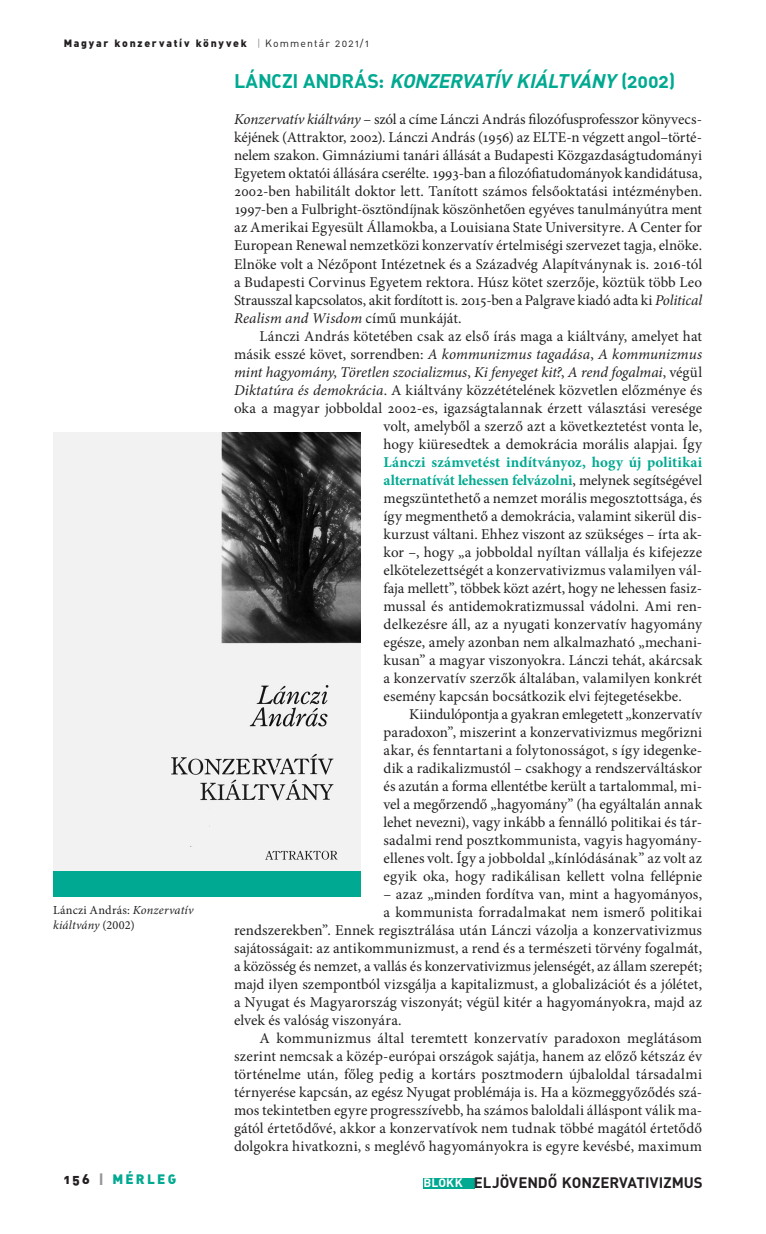
<style>
.page{position:relative;width:766px;height:1234px;background:#fff}
.page>*{position:absolute;margin:0;border:0;box-sizing:border-box;transform-origin:0 0}
.t1{font:italic 700 19.5px "DIN Alt PFL";color:#00a991}
.t2{font:15px/18px "Minion Pro";color:#231f20;text-align:justify}
.t3{font:700 15px "DIN Alt PFL";letter-spacing:.04em;color:#231f20}
.t4{font:13.5px "DIN Alt Blk PFL";letter-spacing:.2em;color:#00a991}
.t5{font:italic 12.3px/14.7px "Minion Pro";letter-spacing:.01em;color:#231f20}
.t6{font:10.5px "DIN Alt Blk PFL";letter-spacing:.175em;color:#231f20}
.s1{font-family:"DIN Alt PFL";color:#939598}
.s2{font-family:"DIN Alt PFL"}
.s3{font-style:normal}
.s4{color:#231f20}
.s5{color:#939598}
.s6{font-style:italic}
.s7{font-weight:700;color:#00a991}
.s8{font-size:12px;color:#fff}
</style>
<div class="page">
<div style="left:423px;top:1177px;width:52px;height:10px;background:#00a991"></div>
<img style="left:53px;top:433px;width:307px;height:438px">
<div style="left:53px;top:871px;width:307px;height:25px;background:#00a991"></div>
<p class="t6" style="left:64px;top:36px;width:305px">Magyar konzervatív könyvek <span class="s1">|</span> <span class="s2">Kommentár 2021/1</span></p>
<p class="t5" style="left:53px;top:902px;width:142px"><span class="s3">Lánczi András:</span> Konzervatív kiáltvány <span class="s3">(2002)</span></p>
<p class="t4" style="left:64px;top:1169px;width:114px"><span class="s4">156</span> <span class="s5">|</span> MÉRLEG</p>
<h1 class="t1" style="left:234px;top:69px;width:442px"><span class="s3">LÁNCZI ANDRÁS:</span> KONZERVATÍV KIÁLTVÁNY <span class="s3">(2002)</span></h1>
<p class="t2" style="left:234px;top:111px;width:469px"><span class="s6">Konzervatív kiáltvány</span> – szól a címe Lánczi András filozófusprofesszor könyvecs&shy;kéjének (Attraktor, 2002). Lánczi András (1956) az ELTE-n végzett angol–törté&shy;nelem szakon. Gimnáziumi tanári állását a Budapesti Közgazdaságtudományi Egyetem oktatói állására cserélte. 1993-ban a filozófiatudományok kandidátusa, 2002-ben habilitált doktor lett. Tanított számos felsőoktatási intézményben.<br>1997-ben a Fulbright-ösztöndíjnak köszönhetően egyéves tanulmányútra ment az Amerikai Egyesült Államokba, a Louisiana State Universityre. A Center for European Renewal nemzetközi konzervatív értelmiségi szervezet tagja, elnöke.<br>Elnöke volt a Nézőpont Intézetnek és a Századvég Alapítványnak is. 2016-tól a Budapesti Corvinus Egyetem rektora. Húsz kötet szerzője, köztük több Leo Strausszal kapcsolatos, akit fordított is. 2015-ben a Palgrave kiadó adta ki <span class="s6">Political Realism and Wisdom</span> című munkáját.</p>
<p class="t2" style="left:234px;top:327px;width:469px;text-align:right">Lánczi András kötetében csak az első írás maga a kiáltvány, amelyet hat másik esszé követ, sorrendben: <span class="s6">A kommunizmus tagadása</span>, <span class="s6">A kommunizmus mint hagyomány</span>, <span class="s6">Töretlen szocializmus</span>, <span class="s6">Ki fenyeget kit?</span>, <span class="s6">A rend fogalmai</span>, végül <span class="s6">Diktatúra és demokrácia</span>. A kiáltvány közzétételének közvetlen előzménye és oka a magyar jobboldal 2002-es, igazságtalannak érzett választási veresége volt, amelyből a szerző azt a következtetést vonta le,<br>hogy kiüresedtek a demokrácia morális alapjai. Így</p>
<p class="t2" style="left:383px;top:453px;width:320px"><span class="s7">Lánczi számvetést indítványoz, hogy új politikai alternatívát lehessen felvázolni</span>, melynek segítségével megszüntethető a nemzet morális megosztottsága, és így megmenthető a demokrácia, valamint sikerül dis&shy;kurzust váltani. Ehhez viszont az szükséges – írta ak&shy;kor –, hogy „a jobboldal nyíltan vállalja és kifejezze elkötelezettségét a konzervativizmus valamilyen vál&shy;faja mellett”, többek közt azért, hogy ne lehessen fasiz&shy;mussal és antidemokratizmussal vádolni. Ami ren&shy;delkezésre áll, az a nyugati konzervatív hagyomány egésze, amely azonban nem alkalmazható „mechani&shy;kusan” a magyar viszonyokra. Lánczi tehát, akárcsak a konzervatív szerzők általában, valamilyen konkrét esemény kapcsán bocsátkozik elvi fejtegetésekbe.</p>
<p class="t2" style="left:383px;top:705px;width:320px;text-indent:26px">Kiindulópontja a gyakran emlegetett „konzervatív paradoxon”, miszerint a konzervativizmus megőrizni akar, és fenntartani a folytonosságot, s így idegenke&shy;dik a radikalizmustól – csakhogy a rendszerváltáskor és azután a forma ellentétbe került a tartalommal, mi&shy;vel a megőrzendő „hagyomány” (ha egyáltalán annak lehet nevezni), vagy inkább a fennálló politikai és tár&shy;sadalmi rend posztkommunista, vagyis hagyomány&shy;ellenes volt. Így a jobboldal „kínlódásának” az volt az egyik oka, hogy radikálisan kellett volna fellépnie</p>
<p class="t2" style="left:383px;top:885px;width:320px">– azaz „minden fordítva van, mint a hagyományos,</p>
<p class="t2" style="left:383px;top:903px;width:320px">a kommunista forradalmakat nem ismerő politikai</p>
<p class="t2" style="left:234px;top:921px;width:469px">rendszerekben”. Ennek regisztrálása után Lánczi vázolja a konzervativizmus</p>
<p class="t2" style="left:234px;top:939px;width:469px">sajátosságait: az antikommunizmust, a rend és a természeti törvény fogalmát,</p>
<p class="t2" style="left:234px;top:957px;width:469px">a közösség és nemzet, a vallás és konzervativizmus jelenségét, az állam szerepét;</p>
<p class="t2" style="left:234px;top:975px;width:469px">majd ilyen szempontból vizsgálja a kapitalizmust, a globalizációt és a jólétet,</p>
<p class="t2" style="left:234px;top:993px;width:469px">a Nyugat és Magyarország viszonyát; végül kitér a hagyományokra, majd az</p>
<p class="t2" style="left:234px;top:1011px;width:169px">elvek és valóság viszonyára.</p>
<p class="t2" style="left:259px;top:1029px;width:444px">A kommunizmus által teremtett konzervatív paradoxon meglátásom</p>
<p class="t2" style="left:234px;top:1047px;width:469px">szerint nemcsak a közép-európai országok sajátja, hanem az előző kétszáz év</p>
<p class="t2" style="left:234px;top:1065px;width:469px">történelme után, főleg pedig a kortárs posztmodern újbaloldal társadalmi</p>
<p class="t2" style="left:234px;top:1083px;width:469px">térnyerése kapcsán, az egész Nyugat problémája is. Ha a közmeggyőződés szá-</p>
<p class="t2" style="left:234px;top:1101px;width:469px">mos tekintetben egyre progresszívebb, ha számos baloldali álláspont válik ma-</p>
<p class="t2" style="left:234px;top:1119px;width:469px">gától értetődővé, akkor a konzervatívok nem tudnak többé magától értetődő</p>
<p class="t2" style="left:234px;top:1137px;width:469px">dolgokra hivatkozni, s meglévő hagyományokra is egyre kevésbé, maximum</p>
<p class="t3" style="left:423px;top:1172px;width:280px"><span class="s8">BLOKK</span> ELJÖVENDŐ KONZERVATIVIZMUS</p>
</div>
